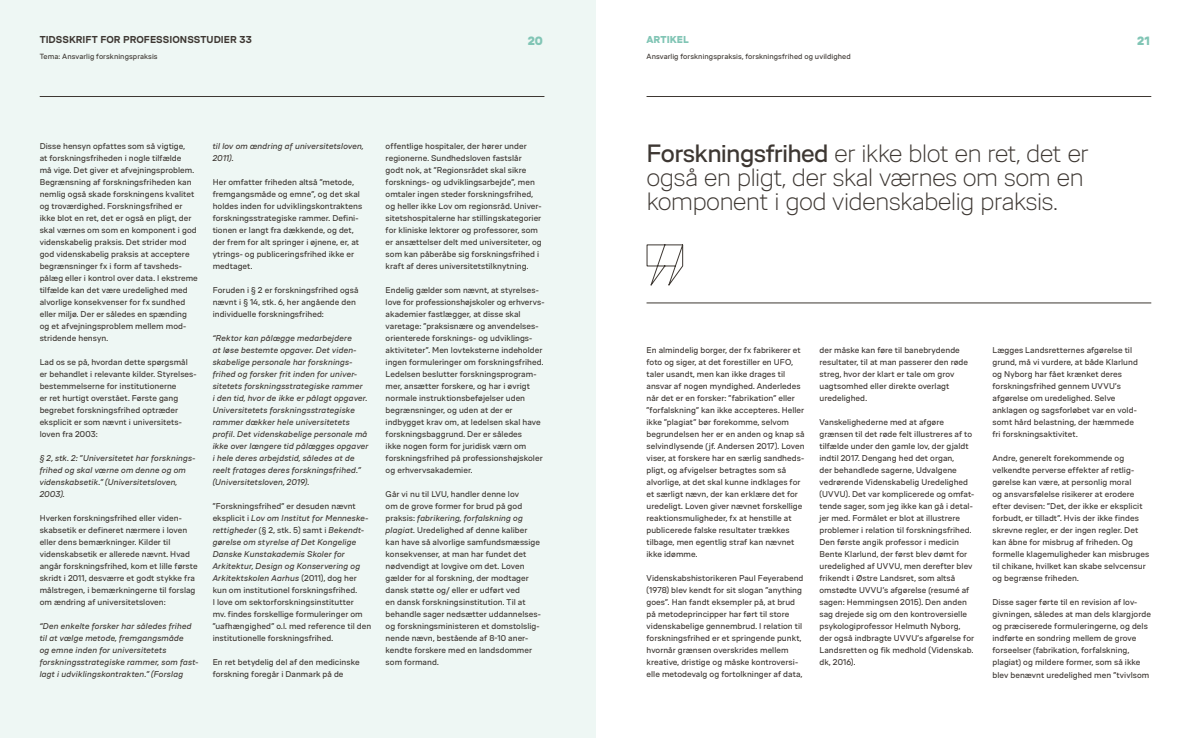
<style>
.page{position:relative;width:1191px;height:738px;background:#fff}
.page>*{position:absolute;margin:0;border:0;box-sizing:border-box;transform-origin:0 0}
.t1{font:300 25px/24px "VIA Type";letter-spacing:-.035em;color:#3d3732}
.t2{font:900 12px "VIA Type";color:#81c5b5}
.t3{font:700 10px "VIA Type";letter-spacing:.005em;color:#3d3732}
.t4{font:900 10px "VIA Type";letter-spacing:.005em;color:#81c5b5}
.t5{font:8.4px/12px "VIA Type";letter-spacing:.005em;color:#3d3732}
.t6{font:italic 8.4px/12px "VIA Type";letter-spacing:.005em;color:#3d3732}
.t7{font:7.5px "VIA Type";letter-spacing:.01em;color:#3d3732}
.s1{font-style:italic}
.s2{font-weight:400}
</style>
<div class="page">
<div style="left:0;top:0;width:595px;height:737px;background:#eef7f4"></div>
<svg style="left:646px;top:244px;width:38px;height:42px"></svg>
<hr style="left:646px;top:302px;width:505px;height:1px;background:#3d3732">
<hr style="left:646px;top:96px;width:505px;height:1px;background:#3d3732">
<hr style="left:40px;top:96px;width:504px;height:1px;background:#3d3732">
<p class="t3" style="left:40px;top:34px;width:213px">TIDSSKRIFT FOR PROFESSIONSSTUDIER 33</p>
<h2 class="t2" style="left:528px;top:34px;width:17px">20</h2>
<p class="t4" style="left:646px;top:34px;width:44px">ARTIKEL</p>
<h2 class="t2" style="left:1137px;top:34px;width:14px">21</h2>
<p class="t7" style="left:40px;top:52px;width:119px">Tema: Ansvarlig forskningspraksis</p>
<p class="t7" style="left:646px;top:52px;width:206px">Ansvarlig forskningspraksis, forskningsfrihed og uvildighed</p>
<p class="t5" style="left:40px;top:140px;width:160px">Disse hensyn opfattes som så vigtige,<br>at forskningsfriheden i nogle tilfælde<br>må vige. Det giver et afvejningsproblem.<br>Begrænsning af forskningsfriheden kan nemlig også skade forskningens kvalitet og troværdighed. Forskningsfrihed er ikke blot en ret, det er også en pligt, der skal værnes om som en komponent i god videnskabelig praksis. Det strider mod god videnskabelig praksis at acceptere begrænsninger fx i form af tavsheds&shy;pålæg eller i kontrol over data. I ekstreme tilfælde kan det være uredelighed med alvorlige konsekvenser for fx sundhed eller miljø. Der er således en spænding og et afvejningsproblem mellem mod&shy;stridende hensyn.</p>
<p class="t5" style="left:40px;top:356px;width:158px">Lad os se på, hvordan dette spørgsmål er behandlet i relevante kilder. Styrelses&shy;bestemmelserne for institutionerne<br>er ret hurtigt overstået. Første gang begrebet forskningsfrihed optræder eksplicit er som nævnt i universitets&shy;loven fra 2003:</p>
<p class="t6" style="left:40px;top:452px;width:157px">§ 2, stk. 2: ”Universitetet har forsknings&shy;frihed og skal værne om denne og om videnskabsetik.” (Universitetsloven,<br>2003).</p>
<p class="t5" style="left:40px;top:512px;width:159px">Hverken forskningsfrihed eller viden&shy;skabsetik er defineret nærmere i loven eller dens bemærkninger. Kilder til videnskabsetik er allerede nævnt. Hvad angår forskningsfrihed, kom et lille første skridt i 2011, desværre et godt stykke fra målstregen, i bemærkningerne til forslag om ændring af universitetsloven:</p>
<p class="t6" style="left:40px;top:620px;width:160px">“Den enkelte forsker har således frihed til at vælge metode, fremgangsmåde<br>og emne inden for universitetets forskningsstrategiske rammer, som fast&shy;lagt i udviklingskontrakten.” (Forslag</p>
<p class="t6" style="left:213px;top:140px;width:152px">til lov om ændring af universitetsloven,<br>2011).</p>
<p class="t5" style="left:213px;top:176px;width:151px">Her omfatter friheden altså ”metode, fremgangsmåde og emne”, og det skal holdes inden for udviklingskontraktens forskningsstrategiske rammer. Defini&shy;tionen er langt fra dækkende, og det, der frem for alt springer i øjnene, er, at ytrings- og publiceringsfrihed ikke er medtaget.</p>
<p class="t5" style="left:213px;top:284px;width:147px">Foruden i § 2 er forskningsfrihed også nævnt i § 14, stk. 6, her angående den individuelle forskningsfrihed:</p>
<p class="t6" style="left:213px;top:332px;width:158px">“Rektor kan pålægge medarbejdere<br>at løse bestemte opgaver. Det viden&shy;skabelige personale har forsknings&shy;frihed og forsker frit inden for univer&shy;sitetets forskningsstrategiske rammer<br>i den tid, hvor de ikke er pålagt opgaver.<br>Universitetets forskningsstrategiske rammer dækker hele universitetets profil. Det videnskabelige personale må ikke over længere tid pålægges opgaver i hele deres arbejdstid, således at de reelt fratages deres forskningsfrihed.” (Universitetsloven, 2019).</p>
<p class="t5" style="left:213px;top:500px;width:160px">”Forskningsfrihed” er desuden nævnt eksplicit i <span class="s1">Lov om Institut for Menneske&shy;rettigheder</span> (§ 2, stk. 5) samt i <span class="s1">Bekendt&shy;gørelse om styrelse af Det Kongelige Danske Kunstakademis Skoler for Arkitektur, Design og Konservering og Arkitektskolen Aarhus</span> (2011), dog her kun om institutionel forskningsfrihed.<br>I love om sektorforskningsinstitutter<br>mv. findes forskellige formuleringer om ”uafhængighed” o.l. med reference til den institutionelle forskningsfrihed.</p>
<p class="t5" style="left:213px;top:656px;width:148px">En ret betydelig del af den medicinske forskning foregår i Danmark på de</p>
<p class="t5" style="left:386px;top:140px;width:158px">offentlige hospitaler, der hører under regionerne. Sundhedsloven fastslår<br>godt nok, at ”Regionsrådet skal sikre forsknings- og udviklingsarbejde”, men omtaler ingen steder forskningsfrihed, og heller ikke Lov om regionsråd. Univer&shy;sitetshospitalerne har stillingskategorier for kliniske lektorer og professorer, som er ansættelser delt med universiteter, og som kan påberåbe sig forskningsfrihed i kraft af deres universitetstilknytning.</p>
<p class="t5" style="left:386px;top:284px;width:159px">Endelig gælder som nævnt, at styrelses&shy;love for professionshøjskoler og erhvervs-- akademier fastlægger, at disse skal varetage: ”praksisnære og anvendelses&shy;orienterede forsknings- og udviklings&shy;aktiviteter”. Men lovteksterne indeholder ingen formuleringer om forskningsfrihed.<br>Ledelsen beslutter forskningsprogram&shy;mer, ansætter forskere, og har i øvrigt normale instruktionsbeføjelser uden begrænsninger, og uden at der er indbygget krav om, at ledelsen skal have forskningsbaggrund. Der er således<br>ikke nogen form for juridisk værn om forskningsfrihed på professionshøjskoler og erhvervsakademier.</p>
<p class="t5" style="left:386px;top:488px;width:157px">Går vi nu til LVU, handler denne lov<br>om de grove former for brud på god praksis: <span class="s1">fabrikering, forfalskning og plagiat.</span> Uredelighed af denne kaliber kan have så alvorlige samfundsmæssige konsekvenser, at man har fundet det nødvendigt at lovgive om det. Loven gælder for al forskning, der modtager dansk støtte og/ eller er udført ved<br>en dansk forskningsinstitution. Til at behandle sager nedsætter uddannelses&shy;og forskningsministeren et domstolslig&shy;nende nævn, bestående af 8-10 aner&shy;kendte forskere med en landsdommer som formand.</p>
<h1 class="t1" style="left:646px;top:141px;width:444px"><span class="s2">Forskningsfrihed</span> er ikke blot en ret, det er også en pligt, der skal værnes om som en komponent i god videnskabelig praksis.</h1>
<p class="t5" style="left:646px;top:344px;width:160px">En almindelig borger, der fx fabrikerer et foto og siger, at det forestiller en UFO, taler usandt, men kan ikke drages til ansvar af nogen myndighed. Anderledes når det er en forsker: ”fabrikation” eller ”forfalskning” kan ikke accepteres. Heller ikke ”plagiat” bør forekomme, selvom begrundelsen her er en anden og knap så selvindlysende (jf. Andersen 2017). Loven viser, at forskere har en særlig sandheds&shy;pligt, og afvigelser betragtes som så alvorlige, at det skal kunne indklages for et særligt nævn, der kan erklære det for uredeligt. Loven giver nævnet forskellige reaktionsmuligheder, fx at henstille at publicerede falske resultater trækkes tilbage, men egentlig straf kan nævnet ikke idømme.</p>
<p class="t5" style="left:646px;top:572px;width:158px">Videnskabshistorikeren Paul Feyerabend (1978) blev kendt for sit slogan ”anything goes”. Han fandt eksempler på, at brud på metodeprincipper har ført til store videnskabelige gennembrud. I relation til forskningsfrihed er et springende punkt, hvornår grænsen overskrides mellem kreative, dristige og måske kontroversi&shy;elle metodevalg og fortolkninger af data,</p>
<p class="t5" style="left:819px;top:344px;width:150px">der måske kan føre til banebrydende resultater, til at man passerer den røde streg, hvor der klart er tale om grov uagtsomhed eller direkte overlagt uredelighed.</p>
<p class="t5" style="left:819px;top:416px;width:156px">Vanskelighederne med at afgøre grænsen til det røde felt illustreres af to tilfælde under den gamle lov, der gjaldt indtil 2017. Dengang hed det organ,<br>der behandlede sagerne, Udvalgene vedrørende Videnskabelig Uredelighed (UVVU). Det var komplicerede og omfat&shy;tende sager, som jeg ikke kan gå i detal&shy;jer med. Formålet er blot at illustrere problemer i relation til forskningsfrihed.<br>Den første angik professor i medicin Bente Klarlund, der først blev dømt for uredelighed af UVVU, men derefter blev frikendt i Østre Landsret, som altså omstødte UVVU’s afgørelse (resumé af sagen: Hemmingsen 2015). Den anden sag drejede sig om den kontroversielle psykologiprofessor Helmuth Nyborg, der også indbragte UVVU’s afgørelse for Landsretten og fik medhold (Videnskab. dk, 2016).</p>
<p class="t5" style="left:992px;top:344px;width:147px">Lægges Landsretternes afgørelse til grund, må vi vurdere, at både Klarlund og Nyborg har fået krænket deres forskningsfrihed gennem UVVU’s afgørelse om uredelighed. Selve anklagen og sagsforløbet var en vold&shy;somt hård belastning, der hæmmede fri forskningsaktivitet.</p>
<p class="t5" style="left:992px;top:452px;width:158px">Andre, generelt forekommende og velkendte perverse effekter af retlig&shy;gørelse kan være, at personlig moral<br>og ansvarsfølelse risikerer at erodere efter devisen: ”Det, der ikke er eksplicit forbudt, er tilladt”. Hvis der ikke findes skrevne regler, er der ingen regler. Det kan åbne for misbrug af friheden. Og formelle klagemuligheder kan misbruges til chikane, hvilket kan skabe selvcensur og begrænse friheden.</p>
<p class="t5" style="left:992px;top:596px;width:160px">Disse sager førte til en revision af lov&shy;givningen, således at man dels klargjorde og præciserede formuleringerne, og dels indførte en sondring mellem de grove forseelser (fabrikation, forfalskning, plagiat) og mildere former, som så ikke blev benævnt uredelighed men ”tvivlsom</p>
</div>
